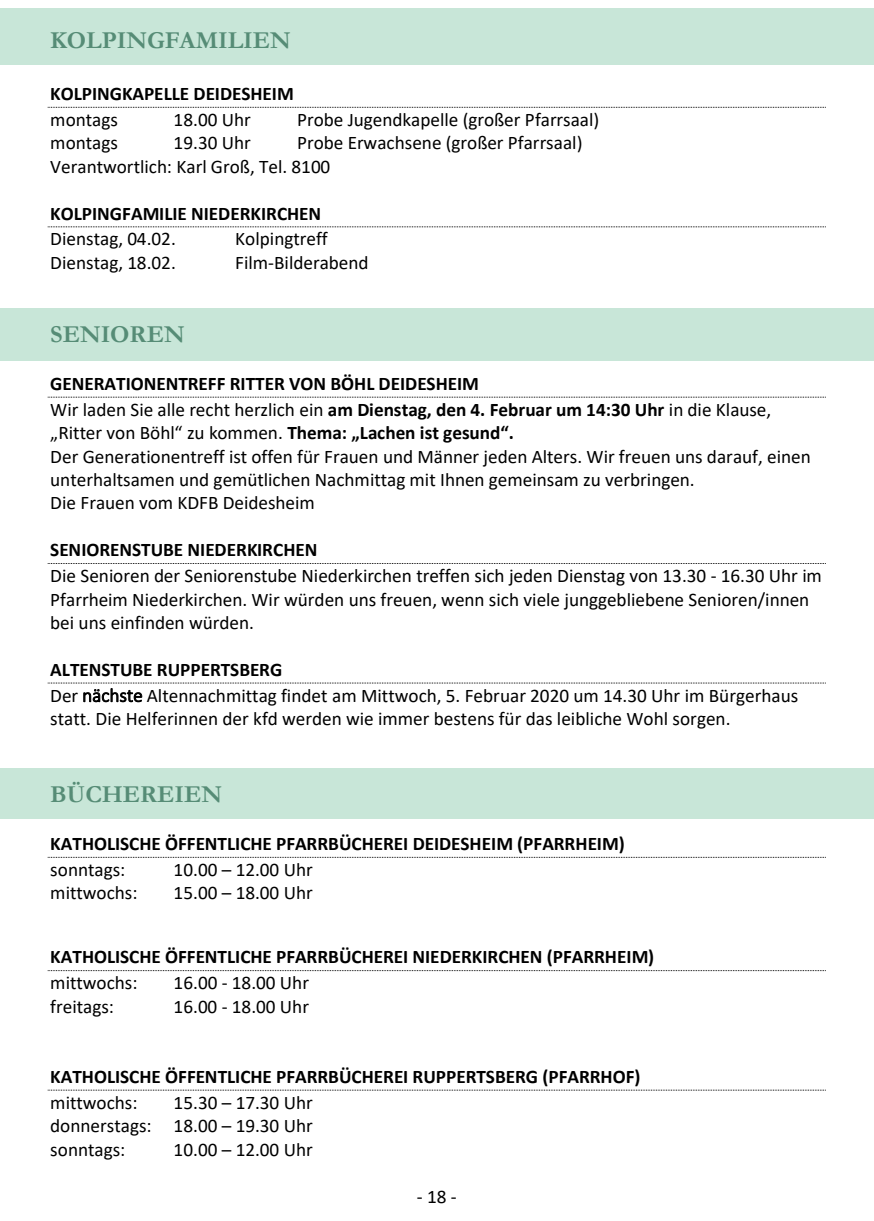
<style>
.page{position:relative;width:874px;height:1221px;background:#fff}
.page>*{position:absolute;margin:0;border:0;box-sizing:border-box;transform-origin:0 0}
.t1{font:700 24.5px "Garamond";color:#568c76}
.t2{font:19.25px/23.4px "Calibri";color:#000}
.t3{font:700 19.25px/25.9px "Calibri";color:#000}
.s1{font-weight:400}
.s2{font-weight:700}
.s3{font-weight:300}
</style>
<div class="page">
<div style="left:0;top:767px;width:873px;height:51px;background:#c8e6d8"></div>
<div style="left:0;top:309px;width:873px;height:52px;background:#c8e6d8"></div>
<div style="left:0;top:9px;width:873px;height:56px;background:#c8e6d8"></div>
<svg style="left:48px;top:107px;width:777px;height:1px"></svg>
<svg style="left:48px;top:226px;width:777px;height:1px"></svg>
<svg style="left:48px;top:397px;width:777px;height:1px"></svg>
<svg style="left:48px;top:563px;width:777px;height:1px"></svg>
<svg style="left:48px;top:682px;width:777px;height:1px"></svg>
<svg style="left:48px;top:856px;width:776px;height:1px"></svg>
<svg style="left:48px;top:970px;width:777px;height:1px"></svg>
<svg style="left:48px;top:1089px;width:777px;height:1px"></svg>
<p class="t1" style="left:50px;top:23px;width:242px">KOLPINGFAMILIEN</p>
<p class="t3" style="left:50px;top:80px;width:245px">KOLPINGKAPELLE DEIDESHEIM</p>
<p class="t2" style="left:50px;top:107px;width:69px">montags</p>
<p class="t2" style="left:173px;top:107px;width:79px">18.00 Uhr</p>
<p class="t2" style="left:297px;top:107px;width:304px">Probe Jugendkapelle (großer Pfarrsaal)</p>
<p class="t2" style="left:50px;top:131px;width:69px">montags</p>
<p class="t2" style="left:173px;top:131px;width:79px">19.30 Uhr</p>
<p class="t2" style="left:50px;top:131px;width:533px;text-indent:246px">Probe Erwachsene (großer Pfarrsaal)<br>Verantwortlich: Karl Groß, Tel. 8100</p>
<p class="t3" style="left:50px;top:200px;width:272px">KOLPINGFAMILIE NIEDERKIRCHEN</p>
<p class="t2" style="left:50px;top:227px;width:127px">Dienstag, 04.02.</p>
<p class="t2" style="left:235px;top:227px;width:94px">Kolpingtreff</p>
<p class="t2" style="left:50px;top:250px;width:127px">Dienstag, 18.02.</p>
<p class="t2" style="left:235px;top:250px;width:135px">Film-Bilderabend</p>
<p class="t1" style="left:50px;top:317px;width:136px">SENIOREN</p>
<p class="t3" style="left:50px;top:370px;width:722px">GENERATIONENTREFF RITTER VON BÖHL DEIDESHEIM<br><span class="s1">Wir laden Sie alle recht herzlich ein</span> am Dienstag, den 4. Februar um 14:30 Uhr <span class="s1">in die Klause,</span></p>
<p class="t2" style="left:50px;top:420px;width:761px">„Ritter von Böhl“ zu kommen. <span class="s2">Thema: „Lachen ist gesund“.<br></span>Der Generationentreff ist offen für Frauen und Männer jeden Alters. Wir freuen uns darauf, einen unterhaltsamen und gemütlichen Nachmittag mit Ihnen gemeinsam zu verbringen.<br>Die Frauen vom KDFB Deidesheim</p>
<p class="t3" style="left:50px;top:536px;width:268px">SENIORENSTUBE NIEDERKIRCHEN</p>
<p class="t2" style="left:50px;top:563px;width:772px">Die Senioren der Seniorenstube Niederkirchen treffen sich jeden Dienstag von 13.30 - 16.30 Uhr im<br>Pfarrheim Niederkirchen. Wir würden uns freuen, wenn sich viele junggebliebene Senioren/innen bei uns einfinden würden.</p>
<p class="t2" style="left:50px;top:655px;width:749px;line-height:26.1px"><span class="s2">ALTENSTUBE RUPPERTSBERG<br></span>Der <span class="s3">nächste</span> Altennachmittag findet am Mittwoch, 5. Februar 2020 um 14.30 Uhr im Bürgerhaus</p>
<p class="t2" style="left:50px;top:706px;width:681px">statt. Die Helferinnen der kfd werden wie immer bestens für das leibliche Wohl sorgen.</p>
<p class="t1" style="left:50px;top:777px;width:173px">BÜCHEREIEN</p>
<p class="t3" style="left:50px;top:830px;width:575px">KATHOLISCHE ÖFFENTLICHE PFARRBÜCHEREI DEIDESHEIM (PFARRHEIM)</p>
<p class="t2" style="left:50px;top:857px;width:77px">sonntags:</p>
<p class="t2" style="left:173px;top:857px;width:141px">10.00 – 12.00 Uhr</p>
<p class="t2" style="left:50px;top:880px;width:89px">mittwochs:</p>
<p class="t2" style="left:173px;top:880px;width:141px">15.00 – 18.00 Uhr</p>
<p class="t3" style="left:50px;top:943px;width:605px">KATHOLISCHE ÖFFENTLICHE PFARRBÜCHEREI NIEDERKIRCHEN (PFARRHEIM)</p>
<p class="t2" style="left:50px;top:970px;width:89px">mittwochs:</p>
<p class="t2" style="left:173px;top:970px;width:137px">16.00 - 18.00 Uhr</p>
<p class="t2" style="left:50px;top:993px;width:65px">freitags:</p>
<p class="t2" style="left:173px;top:993px;width:137px">16.00 - 18.00 Uhr</p>
<p class="t3" style="left:50px;top:1062px;width:591px">KATHOLISCHE ÖFFENTLICHE PFARRBÜCHEREI RUPPERTSBERG (PFARRHOF)</p>
<p class="t2" style="left:50px;top:1090px;width:89px">mittwochs:</p>
<p class="t2" style="left:50px;top:1090px;width:264px;text-align:justify;text-indent:123px">15.30 – 17.30 Uhr donnerstags: 18.00 – 19.30 Uhr sonntags:</p>
<p class="t2" style="left:173px;top:1136px;width:141px">10.00 – 12.00 Uhr</p>
<p class="t2" style="left:416px;top:1184px;width:41px">- 18 -</p>
</div>
